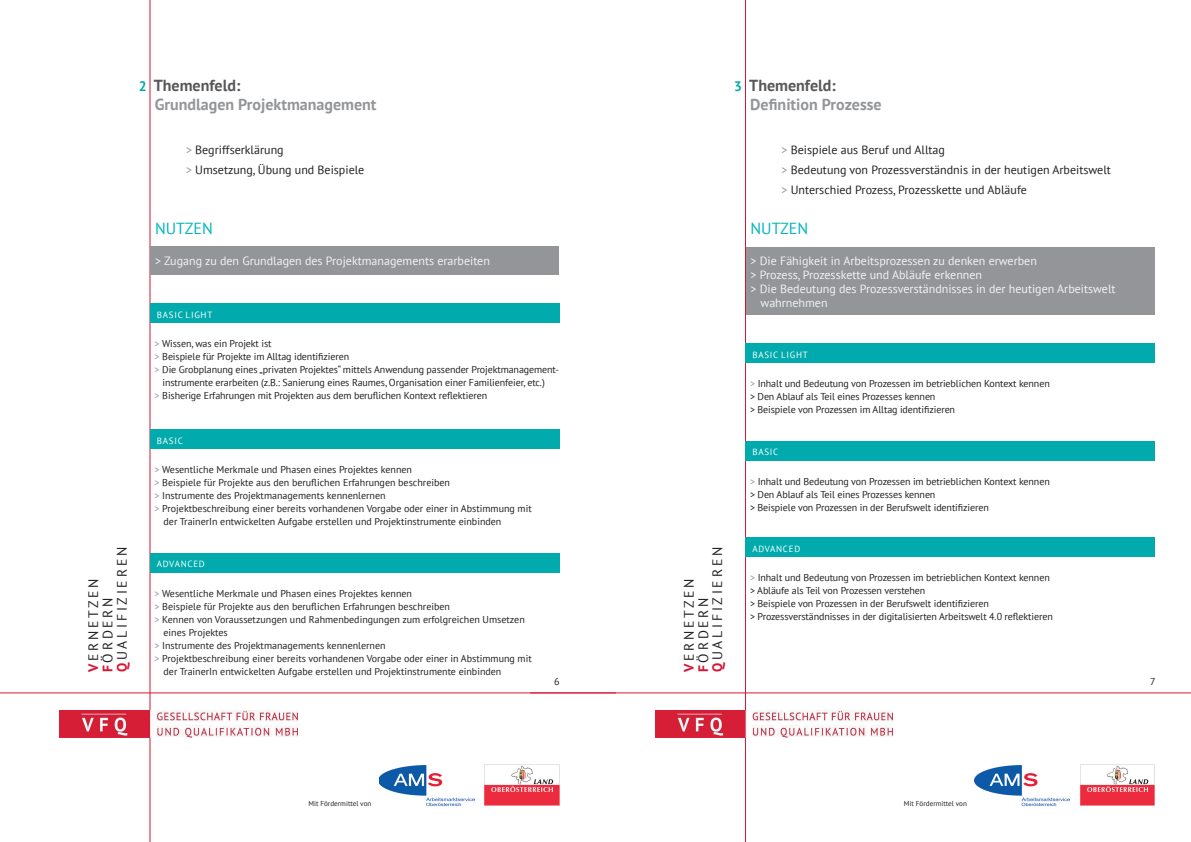
<style>
.page{position:relative;width:1191px;height:842px;background:#fff}
.page>*{position:absolute;margin:0;border:0;box-sizing:border-box;transform-origin:0 0}
.t1{font:700 16px/19px "PT Sans";color:#939598}
.t2{font:16px "PT Sans";color:#00b6ba}
.t3{font:13.8px/14.3px "PT Sans";letter-spacing:.2em;color:#231f20}
.t4{font:12px "PT Sans";color:#f2f3f4}
.t5{font:12px/20px "PT Sans";color:#231f20}
.t6{font:10px/13px "PT Sans";letter-spacing:-.01em;color:#231f20}
.t7{font:9px "PT Sans";letter-spacing:.08em;color:#fff}
.t8{font:7.2px "PT Sans";color:#231f20}
.s1{font-size:13.8px;color:#00aaad}
.s2{color:#57585a}
.s3{color:#939598}
.s4{font-weight:700;color:#d71634}
</style>
<div class="page">
<hr style="left:0;top:692px;width:616px;height:1px;background:#d71634">
<hr style="left:530px;top:692px;width:661px;height:1px;background:#d71634">
<hr style="left:149px;top:0;width:1px;height:842px;background:#d71634">
<hr style="left:745px;top:0;width:1px;height:842px;background:#d71634">
<img style="left:60px;top:710px;width:237px;height:28px">
<img style="left:655px;top:710px;width:238px;height:28px">
<img style="left:484px;top:764px;width:75px;height:42px">
<img style="left:1080px;top:764px;width:75px;height:42px">
<img style="left:379px;top:765px;width:95px;height:41px">
<img style="left:974px;top:765px;width:95px;height:41px">
<div style="left:150px;top:303px;width:409px;height:20px;background:#00aaad"></div>
<div style="left:150px;top:429px;width:409px;height:20px;background:#00aaad"></div>
<div style="left:150px;top:553px;width:409px;height:20px;background:#00aaad"></div>
<div style="left:150px;top:247px;width:409px;height:28px;background:#939598"></div>
<div style="left:746px;top:343px;width:409px;height:20px;background:#00aaad"></div>
<div style="left:746px;top:441px;width:409px;height:20px;background:#00aaad"></div>
<div style="left:746px;top:537px;width:409px;height:20px;background:#00aaad"></div>
<div style="left:746px;top:247px;width:409px;height:68px;background:#939598"></div>
<h1 class="t1" style="left:155px;top:76px;width:223px;text-indent:-16px"><span class="s1">2</span> <span class="s2">Themenfeld:<br></span>Grundlagen Projektmanagement</h1>
<p class="t5" style="left:186px;top:140px;width:180px"><span class="s3">&gt;</span> Begriffserklärung<br><span class="s3">&gt;</span> Umsetzung, Übung und Beispiele</p>
<h1 class="t2" style="left:155px;top:218px;width:59px">NUTZEN</h1>
<p class="t4" style="left:155px;top:253px;width:336px">&gt; Zugang zu den Grundlagen des Projektmanagements erarbeiten</p>
<p class="t7" style="left:157px;top:309px;width:57px">BASIC LIGHT</p>
<p class="t6" style="left:154px;top:337px;width:118px"><span class="s3">&gt;</span> Wissen, was ein Projekt ist</p>
<p class="t6" style="left:154px;top:350px;width:196px"><span class="s3">&gt;</span> Beispiele für Projekte im Alltag identifizieren</p>
<p class="t6" style="left:154px;top:363px;width:406px"><span class="s3">&gt;</span> Die Grobplanung eines „privaten Projektes“ mittels Anwendung passender Projektmanagement-</p>
<p class="t6" style="left:162px;top:376px;width:384px">instrumente erarbeiten (z.B.: Sanierung eines Raumes, Organisation einer Familienfeier, etc.)</p>
<p class="t6" style="left:154px;top:389px;width:334px"><span class="s3">&gt;</span> Bisherige Erfahrungen mit Projekten aus dem beruflichen Kontext reflektieren</p>
<p class="t7" style="left:157px;top:435px;width:27px">BASIC</p>
<p class="t6" style="left:154px;top:463px;width:259px"><span class="s3">&gt;</span> Wesentliche Merkmale und Phasen eines Projektes kennen</p>
<p class="t6" style="left:154px;top:476px;width:297px"><span class="s3">&gt;</span> Beispiele für Projekte aus den beruflichen Erfahrungen beschreiben</p>
<p class="t6" style="left:154px;top:489px;width:233px"><span class="s3">&gt;</span> Instrumente des Projektmanagements kennenlernen</p>
<p class="t6" style="left:154px;top:502px;width:379px"><span class="s3">&gt;</span> Projektbeschreibung einer bereits vorhandenen Vorgabe oder einer in Abstimmung mit</p>
<p class="t6" style="left:163px;top:515px;width:339px">der TrainerIn entwickelten Aufgabe erstellen und Projektinstrumente einbinden</p>
<h1 class="t1" style="left:750px;top:76px;width:133px;text-indent:-16px"><span class="s1">3</span> <span class="s2">Themenfeld:<br></span>Definition Prozesse</h1>
<p class="t5" style="left:781px;top:140px;width:331px"><span class="s3">&gt;</span> Beispiele aus Beruf und Alltag<br><span class="s3">&gt;</span> Bedeutung von Prozessverständnis in der heutigen Arbeitswelt <span class="s3">&gt;</span> Unterschied Prozess, Prozesskette und Abläufe</p>
<h1 class="t2" style="left:750px;top:218px;width:59px">NUTZEN</h1>
<p class="t4" style="left:750px;top:253px;width:288px">&gt; Die Fähigkeit in Arbeitsprozessen zu denken erwerben</p>
<p class="t4" style="left:750px;top:267px;width:233px">&gt; Prozess, Prozesskette und Abläufe erkennen</p>
<p class="t4" style="left:750px;top:281px;width:366px">&gt; Die Bedeutung des Prozessverständnisses in der heutigen Arbeitswelt</p>
<p class="t4" style="left:760px;top:295px;width:69px">wahrnehmen</p>
<p class="t7" style="left:752px;top:349px;width:57px">BASIC LIGHT</p>
<p class="t6" style="left:750px;top:377px;width:301px"><span class="s3">&gt;</span> Inhalt und Bedeutung von Prozessen im betrieblichen Kontext kennen &gt; Den Ablauf als Teil eines Prozesses kennen<br>&gt; Beispiele von Prozessen im Alltag identifizieren</p>
<p class="t7" style="left:752px;top:446px;width:27px">BASIC</p>
<p class="t6" style="left:750px;top:475px;width:301px"><span class="s3">&gt;</span> Inhalt und Bedeutung von Prozessen im betrieblichen Kontext kennen &gt; Den Ablauf als Teil eines Prozesses kennen<br>&gt; Beispiele von Prozessen in der Berufswelt identifizieren</p>
<p class="t7" style="left:752px;top:543px;width:49px">ADVANCED</p>
<h2 class="t3" style="left:86px;top:672px;width:127px;rotate:-90deg"><span class="s4">V</span>ERNETZEN<br><span class="s4">F</span>ÖRDERN<br><span class="s4">Q</span>UALIFIZIEREN</h2>
<h2 class="t3" style="left:681px;top:672px;width:127px;rotate:-90deg"><span class="s4">V</span>ERNETZEN<br><span class="s4">F</span>ÖRDERN<br><span class="s4">Q</span>UALIFIZIEREN</h2>
<p class="t6" style="left:554px;top:675px;width:7px">6</p>
<p class="t6" style="left:1150px;top:675px;width:7px">7</p>
<p class="t7" style="left:157px;top:558px;width:49px">ADVANCED</p>
<p class="t6" style="left:750px;top:571px;width:304px"><span class="s3">&gt;</span> Inhalt und Bedeutung von Prozessen im betrieblichen Kontext kennen &gt; Abläufe als Teil von Prozessen verstehen<br>&gt; Beispiele von Prozessen in der Berufswelt identifizieren<br>&gt; Prozessverständnisses in der digitalisierten Arbeitswelt 4.0 reflektieren</p>
<p class="t6" style="left:154px;top:586px;width:259px"><span class="s3">&gt;</span> Wesentliche Merkmale und Phasen eines Projektes kennen</p>
<p class="t6" style="left:154px;top:599px;width:297px"><span class="s3">&gt;</span> Beispiele für Projekte aus den beruflichen Erfahrungen beschreiben</p>
<p class="t6" style="left:154px;top:612px;width:372px"><span class="s3">&gt;</span> Kennen von Voraussetzungen und Rahmenbedingungen zum erfolgreichen Umsetzen</p>
<p class="t6" style="left:163px;top:625px;width:66px">eines Projektes</p>
<p class="t6" style="left:154px;top:638px;width:233px"><span class="s3">&gt;</span> Instrumente des Projektmanagements kennenlernen</p>
<p class="t6" style="left:154px;top:651px;width:379px"><span class="s3">&gt;</span> Projektbeschreibung einer bereits vorhandenen Vorgabe oder einer in Abstimmung mit</p>
<p class="t6" style="left:163px;top:664px;width:339px">der TrainerIn entwickelten Aufgabe erstellen und Projektinstrumente einbinden</p>
<p class="t8" style="left:308px;top:799px;width:64px">Mit Fördermittel von</p>
<p class="t8" style="left:904px;top:799px;width:64px">Mit Fördermittel von</p>
</div>
